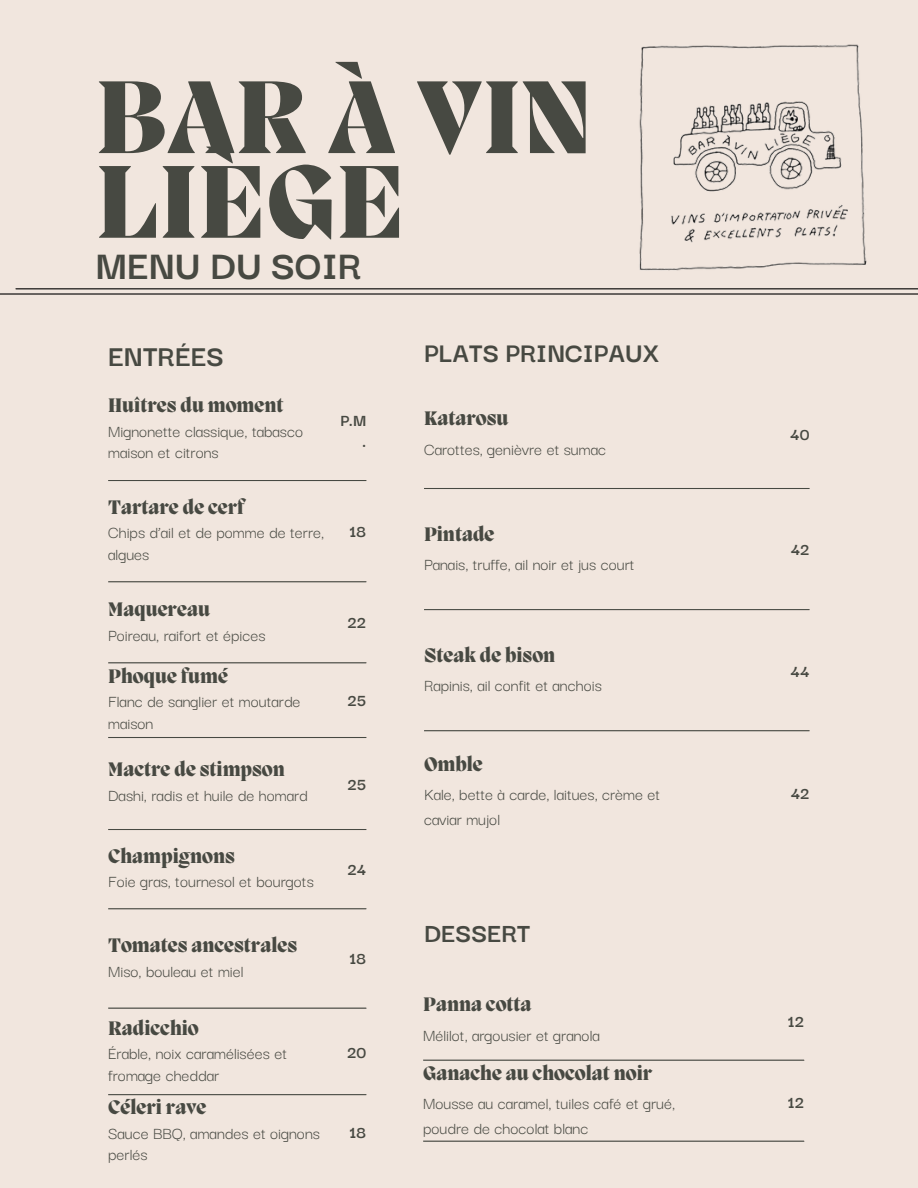
<style>
.page{position:relative;width:918px;height:1188px;background:#f1e6de}
.page>*{position:absolute;margin:0;border:0;box-sizing:border-box;transform-origin:0 0}
.t1{font:800 106.2px/84.6px "Migra";color:#474942}
.t2{font:700 43.2px "Darker Grotesque";color:#474942}
.t3{font:700 31.5px "Darker Grotesque";color:#474942}
.t4{font:700 29.4px "Darker Grotesque";color:#474942}
.t5{font:700 28.5px "Darker Grotesque";color:#474942}
.t6{font:800 20.1px "Migra";color:#474942}
.t7{font:18px/21.3px "Darker Grotesque";color:#474942}
.t8{font:700 18px/21.3px "Darker Grotesque";color:#474942;text-align:right}
</style>
<div class="page">
<hr style="left:108px;top:480px;width:258px;height:1px;background:#474942">
<hr style="left:108px;top:581px;width:258px;height:1px;background:#474942">
<hr style="left:108px;top:662px;width:258px;height:1px;background:#474942">
<hr style="left:108px;top:737px;width:258px;height:1px;background:#474942">
<hr style="left:108px;top:829px;width:258px;height:1px;background:#474942">
<hr style="left:108px;top:908px;width:258px;height:1px;background:#474942">
<hr style="left:108px;top:1008px;width:258px;height:1px;background:#474942">
<hr style="left:108px;top:1094px;width:258px;height:1px;background:#474942">
<hr style="left:424px;top:488px;width:386px;height:1px;background:#474942">
<hr style="left:424px;top:609px;width:386px;height:1px;background:#474942">
<hr style="left:424px;top:730px;width:386px;height:1px;background:#474942">
<hr style="left:423px;top:1060px;width:381px;height:1px;background:#474942">
<hr style="left:423px;top:1141px;width:381px;height:1px;background:#474942">
<hr style="left:16px;top:288px;width:902px;height:1px;background:#000">
<hr style="left:0;top:293px;width:918px;height:2px;background:#000">
<img style="left:595px;top:44px;width:315px;height:251px">
<p class="t1" style="left:96px;top:84px;width:499px">BAR À VIN<br>LIÈGE</p>
<p class="t2" style="left:96px;top:233px;width:268px">MENU DU SOIR</p>
<p class="t3" style="left:108px;top:333px;width:117px">ENTRÉES</p>
<p class="t4" style="left:424px;top:331px;width:237px">PLATS PRINCIPAUX</p>
<p class="t6" style="left:108px;top:396px;width:177px">Huîtres du moment</p>
<h1 class="t7" style="left:108px;top:419px;width:196px">Mignonette classique, tabasco maison et citrons</h1>
<h2 class="t8" style="left:340px;top:408px;width:27px">P.M .</h2>
<p class="t6" style="left:108px;top:497px;width:138px">Tartare de cerf</p>
<p class="t7" style="left:108px;top:521px;width:217px">Chips d’ail et de pomme de terre, algues</p>
<p class="t8" style="left:349px;top:520px;width:18px">18</p>
<p class="t6" style="left:108px;top:600px;width:103px">Maquereau</p>
<p class="t7" style="left:108px;top:623px;width:159px">Poireau, raifort et épices</p>
<p class="t8" style="left:348px;top:611px;width:20px">22</p>
<p class="t6" style="left:108px;top:666px;width:121px">Phoque fumé</p>
<p class="t7" style="left:108px;top:690px;width:194px">Flanc de sanglier et moutarde maison</p>
<p class="t8" style="left:348px;top:689px;width:20px">25</p>
<p class="t6" style="left:108px;top:760px;width:178px">Mactre de stimpson</p>
<p class="t7" style="left:108px;top:784px;width:201px">Dashi, radis et huile de homard</p>
<p class="t8" style="left:348px;top:772px;width:20px">25</p>
<p class="t6" style="left:108px;top:846px;width:128px">Champignons</p>
<p class="t7" style="left:108px;top:870px;width:207px">Foie gras, tournesol et bourgots</p>
<p class="t6" style="left:108px;top:936px;width:191px">Tomates ancestrales</p>
<p class="t7" style="left:108px;top:959px;width:137px">Miso, bouleau et miel</p>
<p class="t8" style="left:348px;top:858px;width:20px">24</p>
<p class="t8" style="left:349px;top:947px;width:18px">18</p>
<p class="t6" style="left:108px;top:1018px;width:92px">Radicchio</p>
<p class="t7" style="left:108px;top:1042px;width:180px">Érable, noix caramélisées et fromage cheddar</p>
<p class="t8" style="left:347px;top:1041px;width:21px">20</p>
<p class="t6" style="left:108px;top:1098px;width:100px">Céleri rave</p>
<p class="t7" style="left:108px;top:1122px;width:213px">Sauce BBQ, amandes et oignons perlés</p>
<p class="t8" style="left:349px;top:1120px;width:18px">18</p>
<p class="t6" style="left:424px;top:409px;width:86px">Katarosu</p>
<p class="t7" style="left:424px;top:437px;width:184px">Carottes, genièvre et sumac</p>
<p class="t6" style="left:424px;top:524px;width:72px">Pintade</p>
<p class="t7" style="left:424px;top:552px;width:212px">Panais, truffe, ail noir et jus court</p>
<p class="t6" style="left:424px;top:646px;width:133px">Steak de bison</p>
<p class="t7" style="left:424px;top:674px;width:179px">Rapinis, ail confit et anchois</p>
<p class="t6" style="left:424px;top:754px;width:60px">Omble</p>
<p class="t7" style="left:424px;top:782px;width:238px">Kale, bette à carde, laitues, crème et</p>
<p class="t7" style="left:424px;top:807px;width:78px">caviar mujol</p>
<p class="t5" style="left:424px;top:912px;width:108px">DESSERT</p>
<p class="t6" style="left:423px;top:995px;width:110px">Panna cotta</p>
<p class="t7" style="left:423px;top:1023px;width:178px">Mélilot, argousier et granola</p>
<p class="t6" style="left:423px;top:1063px;width:231px">Ganache au chocolat noir</p>
<p class="t7" style="left:423px;top:1091px;width:254px">Mousse au caramel, tuiles café et grué,</p>
<p class="t7" style="left:423px;top:1116px;width:167px">poudre de chocolat blanc</p>
<p class="t8" style="left:790px;top:423px;width:21px">40</p>
<p class="t8" style="left:791px;top:538px;width:20px">42</p>
<p class="t8" style="left:791px;top:659px;width:20px">44</p>
<p class="t8" style="left:791px;top:781px;width:20px">42</p>
<p class="t8" style="left:788px;top:1010px;width:18px">12</p>
<p class="t8" style="left:788px;top:1090px;width:18px">12</p>
</div>
